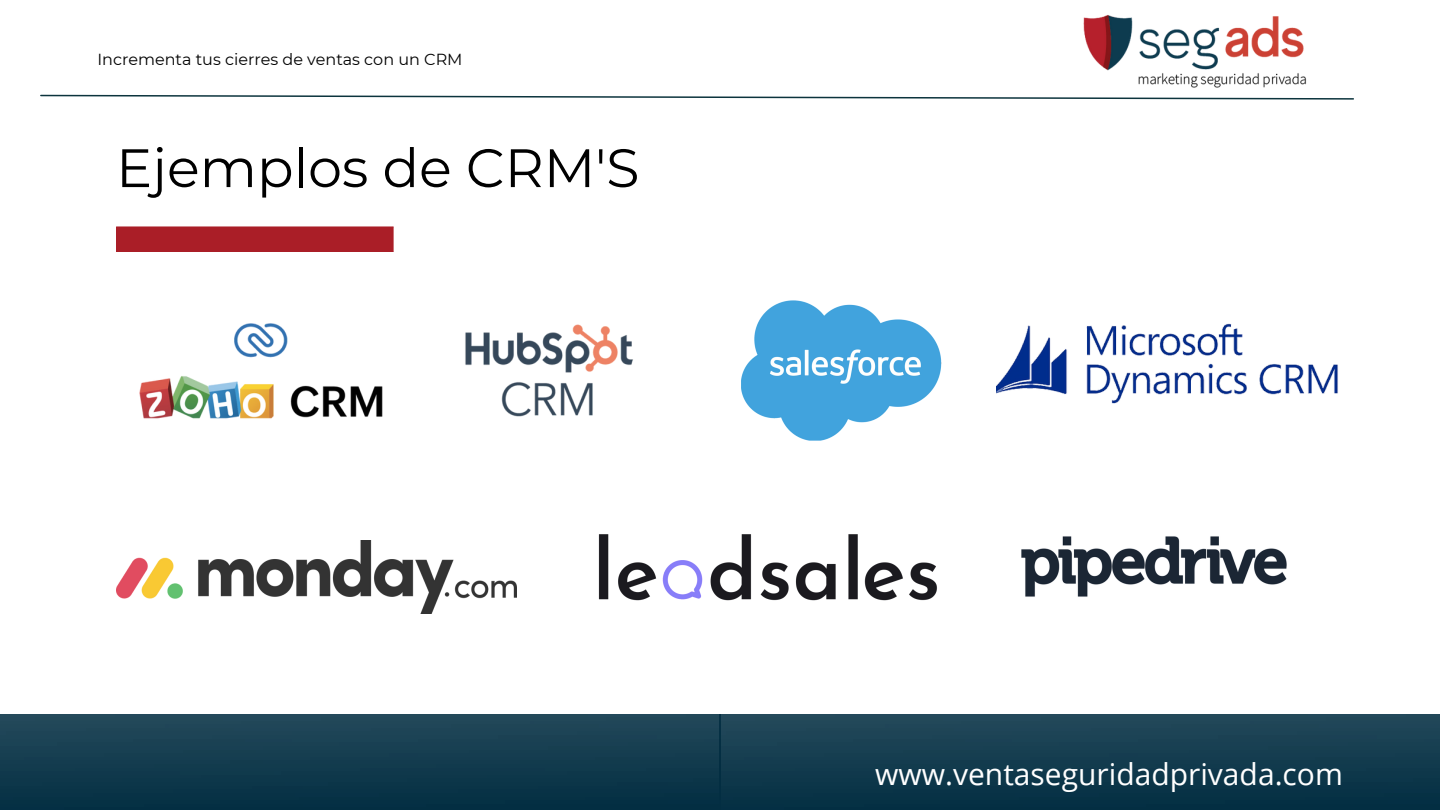
<style>
.page{position:relative;width:1440px;height:810px;background:#fff}
.page>*{position:absolute;margin:0;border:0;box-sizing:border-box;transform-origin:0 0}
.t1{font:54px "Montserrat";color:#000}
.t2{font:30px "Open Sans";color:#fff}
.t3{font:16px "Montserrat";color:#000}
</style>
<div class="page">
<img style="left:0;top:714px;width:1440px;height:96px">
<img style="left:1083px;top:15px;width:224px;height:73px">
<div style="left:116px;top:226px;width:278px;height:26px;background:#aa1e27"></div>
<svg style="left:40px;top:94px;width:1314px;height:6px"></svg>
<img style="left:139px;top:323px;width:494px;height:96px">
<img style="left:598px;top:534px;width:339px;height:67px">
<img style="left:116px;top:541px;width:401px;height:73px">
<img style="left:742px;top:301px;width:200px;height:140px">
<img style="left:1021px;top:536px;width:266px;height:61px">
<img style="left:996px;top:323px;width:342px;height:81px">
<p class="t3" style="left:97px;top:49px;width:367px">Incrementa tus cierres de ventas con un CRM</p>
<h1 class="t1" style="left:116px;top:135px;width:525px">Ejemplos de CRM'S</h1>
<h2 class="t2" style="left:875px;top:753px;width:469px">www.ventaseguridadprivada.com</h2>
</div>
